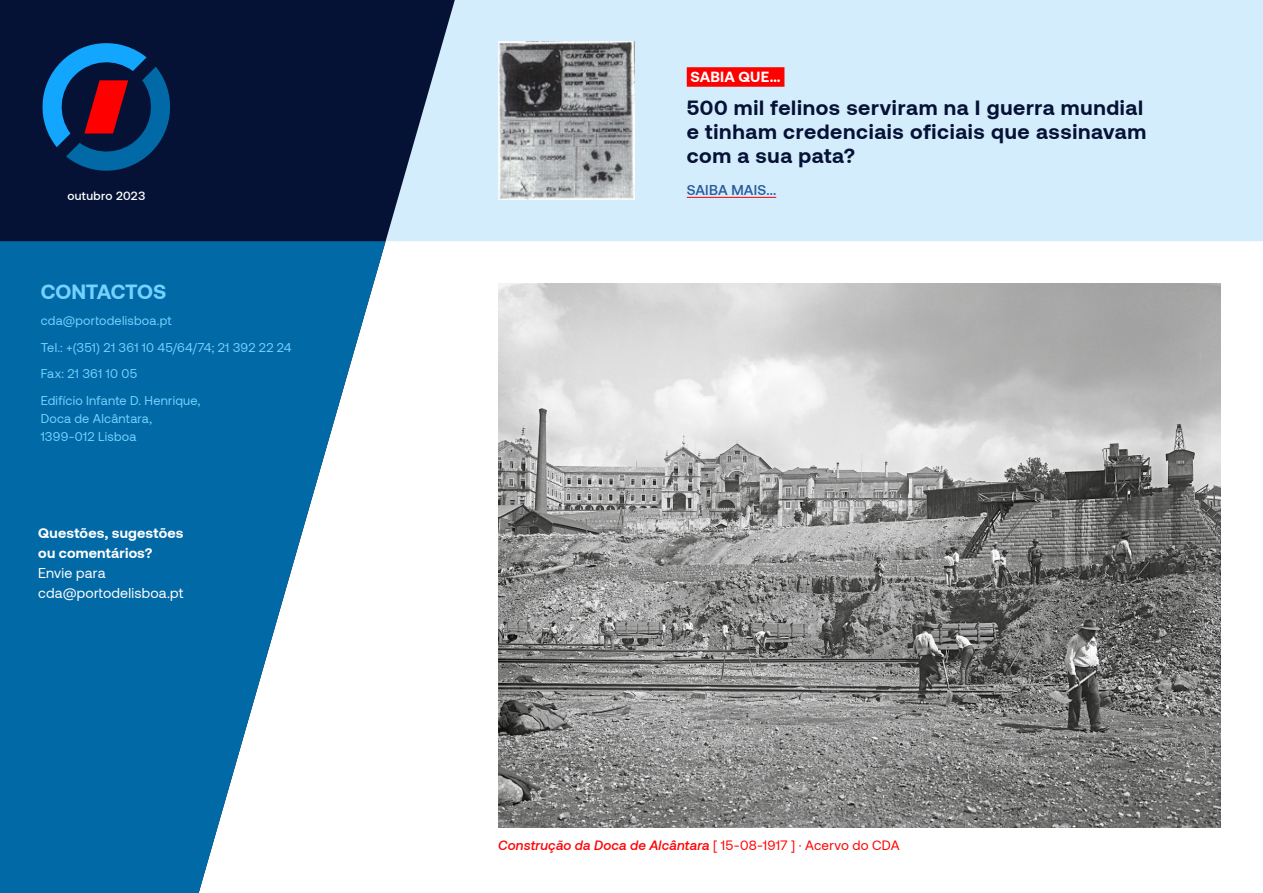
<style>
.page{position:relative;width:1263px;height:893px;background:#fff}
.page>*{position:absolute;margin:0;border:0;box-sizing:border-box;transform-origin:0 0}
.t1{font:700 21px/24px "Aeonik";letter-spacing:.03em;color:#051236}
.t2{font:700 21px "Aeonik";letter-spacing:-.01em;color:#75d1ff}
.t3{font:700 15px "Aeonik";letter-spacing:.01em;color:#fff}
.t4{font:700 14.25px/20.2px "Aeonik";letter-spacing:.015em;color:#fff}
.t5{font:14.25px/20.2px "Aeonik";letter-spacing:.015em;color:#fff}
.t6{font:500 14.25px "Aeonik";letter-spacing:.01em;color:#275b9b}
.t7{font:italic 500 13.5px "Aeonik";letter-spacing:.015em;color:#f00}
.t8{font:12.75px/26.5px "Aeonik";letter-spacing:.02em;color:#75d1ff}
.t9{font:500 12px "Aeonik";letter-spacing:.03em;color:#fff}
.s1{font-weight:400;font-style:normal}
</style>
<div class="page">
<div style="left:455px;top:0;width:808px;height:241px;background:#d4edfc"></div>
<img style="left:498px;top:284px;width:722px;height:543px">
<div style="left:687px;top:67px;width:97px;height:20px;background:#f00"></div>
<hr style="left:687px;top:197px;width:89px;height:1px;background:#f00">
<img style="left:498px;top:42px;width:136px;height:157px">
<svg style="left:0;top:0;width:455px;height:242px;background:#182648"></svg>
<svg style="left:36px;top:37px;width:140px;height:140px;background:#193462"></svg>
<svg style="left:0;top:241px;width:386px;height:652px;fill:#0069a6"></svg>
<p class="t9" style="left:67px;top:189px;width:79px">outubro 2023</p>
<h1 class="t2" style="left:41px;top:279px;width:127px">CONTACTOS</h1>
<p class="t8" style="left:41px;top:307px;width:252px">cda@portodelisboa.pt<br>Tel.: +(351) 21 361 10 45/64/74; 21 392 22 24<br>Fax: 21 361 10 05<br>Edifício Infante D. Henrique,</p>
<p class="t8" style="left:41px;top:409px;width:113px;line-height:18px">Doca de Alcântara,<br>1399-012 Lisboa</p>
<p class="t4" style="left:38px;top:522px;width:147px">Questões, sugestões ou comentários?</p>
<p class="t5" style="left:38px;top:563px;width:147px">Envie para cda@portodelisboa.pt</p>
<p class="t3" style="left:690px;top:68px;width:92px">SABIA QUE…</p>
<h1 class="t1" style="left:687px;top:95px;width:461px">500 mil felinos serviram na I guerra mundial e tinham credenciais oficiais que assinavam com a sua pata?</h1>
<p class="t6" style="left:687px;top:182px;width:91px">SAIBA MAIS...</p>
<p class="t7" style="left:498px;top:838px;width:403px">Construção da Doca de Alcântara <span class="s1">[ 15-08-1917 ] · Acervo do CDA</span></p>
</div>
